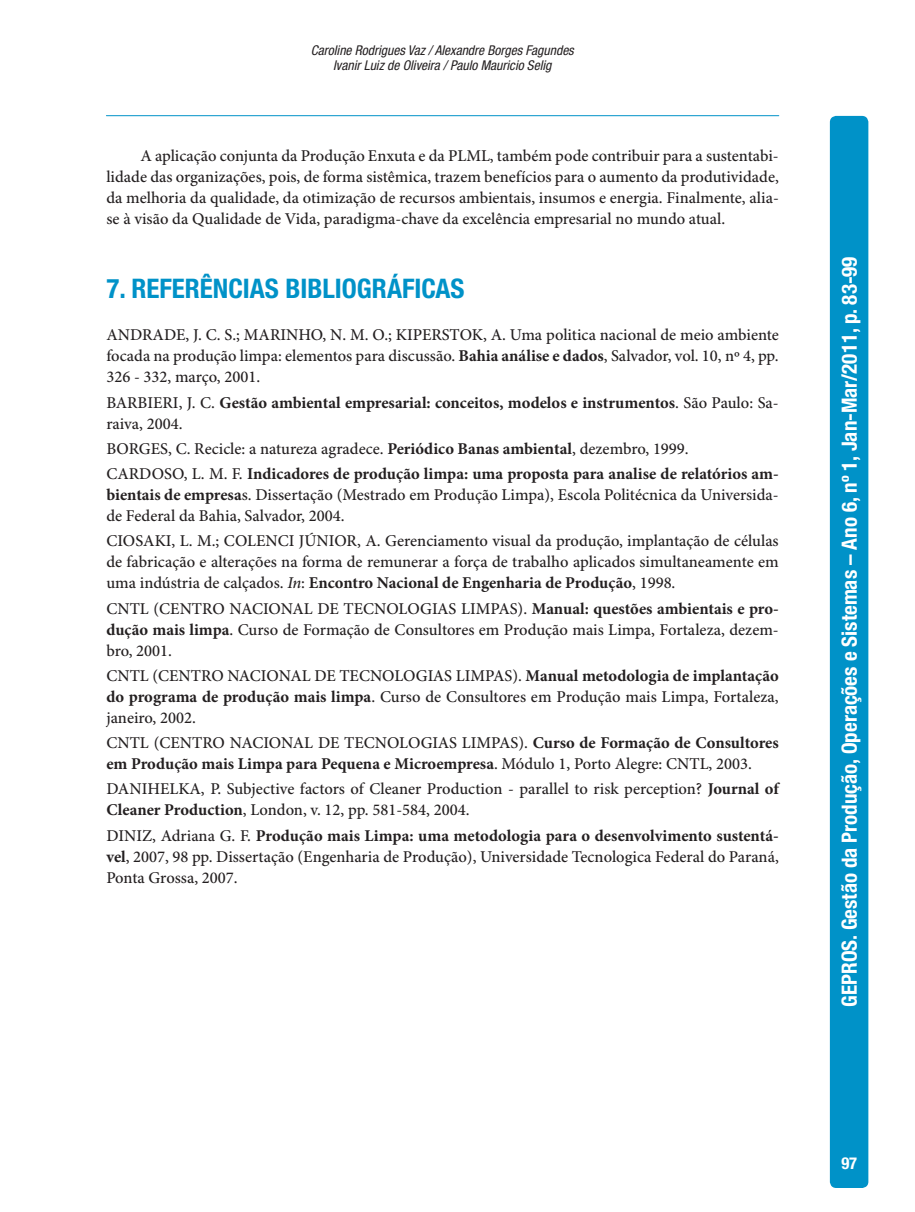
<style>
.page{position:relative;width:915px;height:1212px;background:#fff}
.page>*{position:absolute;margin:0;border:0;box-sizing:border-box;transform-origin:0 0}
.t1{font:700 condensed 27px "Helvetica Neue LT Std";color:#0092c8}
.t2{font:700 condensed 21px "Helvetica Neue LT Std";color:#fff}
.t3{font:500 16.5px/21px "Minion Pro";color:#231f20;text-align:justify}
.t4{font:700 16.5px/21px "Minion Pro";color:#231f20}
.t5{font:700 condensed 16.5px "Helvetica Neue LT Std";color:#fff}
.t6{font:italic condensed 13.5px/15px "Helvetica Neue LT Std";color:#231f20;text-align:center}
.s1{font-weight:700}
.s2{font-weight:500}
.s3{font-style:italic}
</style>
<div class="page">
<div style="left:829px;top:116px;width:39px;height:1072px;background:#0092c8"></div>
<hr style="left:106px;top:115px;width:672px;height:1px;background:#0092c8">
<p class="t6" style="left:311px;top:43px;width:264px">Caroline Rodrigues Vaz / Alexandre Borges Fagundes<br>Ivanir Luiz de Oliveira / Paulo Mauricio Selig</p>
<p class="t3" style="left:106px;top:146px;width:673px;text-indent:34px">A aplicação conjunta da Produção Enxuta e da PLML, também pode contribuir para a sustentabi&shy;lidade das organizações, pois, de forma sistêmica, trazem benefícios para o aumento da produtividade, da melhoria da qualidade, da otimização de recursos ambientais, insumos e energia. Finalmente, alia&shy;se à visão da Qualidade de Vida, paradigma-chave da excelência empresarial no mundo atual.</p>
<h1 class="t1" style="left:106px;top:272px;width:359px">7. REFERÊNCIAS BIBLIOGRÁFICAS</h1>
<p class="t3" style="left:106px;top:325px;width:673px">ANDRADE, J. C. S.; MARINHO, N. M. O.; KIPERSTOK, A. Uma politica nacional de meio ambiente focada na produção limpa: elementos para discussão. <span class="s1">Bahia análise e dados</span>, Salvador, vol. 10, nº 4, pp.<br>326 - 332, março, 2001.</p>
<p class="t4" style="left:106px;top:392px;width:673px"><span class="s2">BARBIERI, J. C.</span> Gestão ambiental empresarial: conceitos, modelos e instrumentos<span class="s2">. São Paulo: Sa&shy;raiva, 2004.</span></p>
<p class="t4" style="left:106px;top:437px;width:673px;line-height:25.2px"><span class="s2">BORGES, C. Recicle: a natureza agradece.</span> Periódico Banas ambiental<span class="s2">, dezembro, 1999.<br>CARDOSO, L. M. F.</span> Indicadores de produção limpa: uma proposta para analise de relatórios am-</p>
<p class="t3" style="left:106px;top:485px;width:673px"><span class="s1">bientais de empresa</span>s. Dissertação (Mestrado em Produção Limpa), Escola Politécnica da Universida&shy;de Federal da Bahia, Salvador, 2004.</p>
<p class="t3" style="left:106px;top:531px;width:673px">CIOSAKI, L. M.; COLENCI JÚNIOR, A. Gerenciamento visual da produção, implantação de células de fabricação e alterações na forma de remunerar a força de trabalho aplicados simultaneamente em uma indústria de calçados. <span class="s3">In</span>: <span class="s1">Encontro Nacional de Engenharia de Produção</span>, 1998.</p>
<p class="t3" style="left:106px;top:598px;width:673px">CNTL (CENTRO NACIONAL DE TECNOLOGIAS LIMPAS). <span class="s1">Manual: questões ambientais e pro&shy;dução mais limpa</span>. Curso de Formação de Consultores em Produção mais Limpa, Fortaleza, dezem&shy;bro, 2001.</p>
<p class="t3" style="left:106px;top:666px;width:673px">CNTL (CENTRO NACIONAL DE TECNOLOGIAS LIMPAS). <span class="s1">Manual metodologia de implantação do programa de produção mais limpa</span>. Curso de Consultores em Produção mais Limpa, Fortaleza, janeiro, 2002.</p>
<p class="t3" style="left:106px;top:733px;width:673px">CNTL (CENTRO NACIONAL DE TECNOLOGIAS LIMPAS). <span class="s1">Curso de Formação de Consultores em Produção mais Limpa para Pequena e Microempresa</span>. Módulo 1, Porto Alegre: CNTL, 2003.</p>
<p class="t3" style="left:106px;top:779px;width:673px">DANIHELKA, P. Subjective factors of Cleaner Production - parallel to risk perception? <span class="s1">Journal of<br>Cleaner Production</span>, London, v. 12, pp. 581-584, 2004.</p>
<p class="t3" style="left:106px;top:825px;width:673px">DINIZ, Adriana G. F. <span class="s1">Produção mais Limpa: uma metodologia para o desenvolvimento sustentá&shy;vel</span>, 2007, 98 pp. Dissertação (Engenharia de Produção), Universidade Tecnologica Federal do Paraná, Ponta Grossa, 2007.</p>
<p class="t2" style="left:836px;top:1006px;width:752px;rotate:-90deg">GEPROS. Gestão da Produção, Operações e Sistemas – Ano 6, nº 1, Jan-Mar/2011, p. 83-99</p>
<p class="t5" style="left:841px;top:1153px;width:17px">97</p>
</div>
